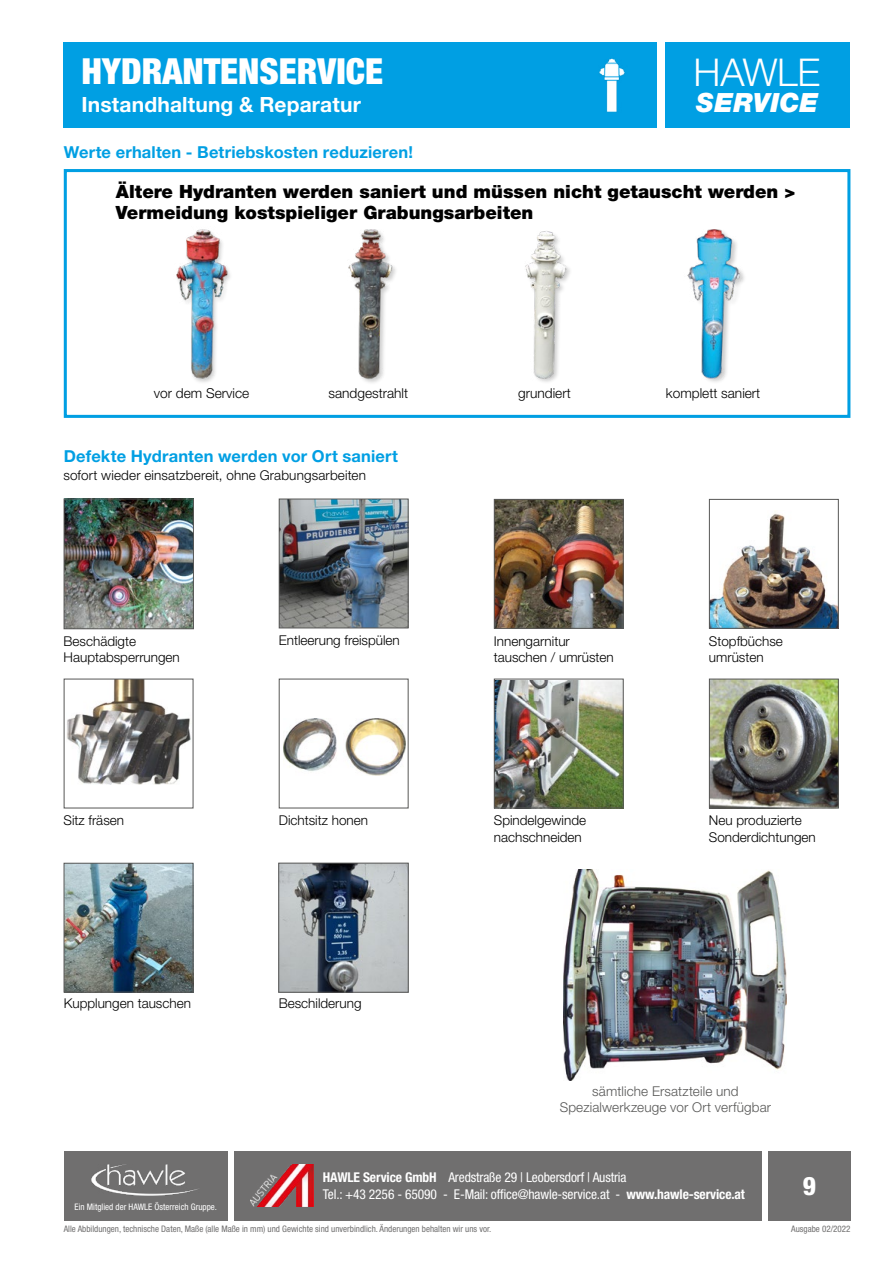
<style>
.page{position:relative;width:893px;height:1263px;background:#fff}
.page>*{position:absolute;margin:0;border:0;box-sizing:border-box;transform-origin:0 0}
.t1{font:300 38.4px "Helvetica Neue LT Pro";letter-spacing:-.005em;color:#fff}
.t2{font:900 condensed 36px "Helvetica Neue LT Pro";color:#fff}
.t3{font:italic 900 26.55px "Helvetica Neue LT Pro";letter-spacing:.005em;color:#fff}
.t4{font:800 condensed 25.5px "Helvetica Neue LT Pro";color:#fff}
.t5{font:700 21px "Helvetica Neue LT Pro";letter-spacing:.01em;color:#fff}
.t6{font:900 18.3px/21.3px "Helvetica Neue LT Pro";color:#000}
.t7{font:700 16.5px "Helvetica Neue LT Pro";letter-spacing:.01em;color:#009fe3}
.t8{font:300 13.65px "Helvetica Neue LT Pro";color:#000}
.t9{font:300 13.5px/16.2px "Helvetica Neue LT Pro";color:#000}
.t10{font:condensed 13.5px/16.2px "Helvetica Neue LT Pro";letter-spacing:-.01em;color:#fff}
.t11{font:300 13.5px/16.2px "Helvetica Neue LT Pro";letter-spacing:.01em;color:#575756;text-align:center}
.t12{font:condensed 9px "Helvetica Neue LT Pro";color:#706f6f}
.t13{font:condensed 9px "Helvetica Neue LT Pro";color:#fff}
.s1{font-weight:700}
</style>
<div class="page">
<div style="left:64px;top:1151px;width:163px;height:69px;background:#706f6f"></div>
<div style="left:768px;top:1151px;width:82px;height:69px;background:#706f6f"></div>
<div style="left:64px;top:43px;width:593px;height:85px;background:#009fe3"></div>
<div style="left:665px;top:43px;width:185px;height:85px;background:#009fe3"></div>
<img style="left:91px;top:1164px;width:107px;height:32px">
<div style="left:234px;top:1151px;width:528px;height:69px;background:#706f6f"></div>
<img style="left:250px;top:1164px;width:64px;height:42px">
<img style="left:348px;top:229px;width:48px;height:154px">
<img style="left:525px;top:231px;width:45px;height:151px">
<div style="left:688px;top:229px;width:59px;height:155px;background:#000;opacity:.2"></div>
<img style="left:687px;top:229px;width:60px;height:151px">
<div style="left:175px;top:229px;width:58px;height:155px;background:#000;opacity:.2"></div>
<img style="left:175px;top:229px;width:58px;height:151px">
<div style="left:64px;top:169px;width:786px;height:249px;border:3px solid #009fe3"></div>
<img style="left:563px;top:869px;width:223px;height:211px">
<img style="left:496px;top:501px;width:126px;height:126px">
<div style="left:494px;top:499px;width:130px;height:130px;border:1px solid #575756"></div>
<img style="left:711px;top:513px;width:126px;height:114px">
<div style="left:709px;top:499px;width:130px;height:130px;border:1px solid #575756"></div>
<img style="left:283px;top:719px;width:122px;height:56px">
<div style="left:279px;top:679px;width:130px;height:129px;border:1px solid #575756"></div>
<img style="left:496px;top:681px;width:126px;height:125px">
<div style="left:494px;top:679px;width:130px;height:129px;border:1px solid #575756"></div>
<img style="left:281px;top:501px;width:126px;height:125px">
<div style="left:279px;top:499px;width:130px;height:129px;border:1px solid #575756"></div>
<img style="left:67px;top:681px;width:124px;height:104px">
<img style="left:711px;top:681px;width:126px;height:125px">
<div style="left:709px;top:679px;width:130px;height:129px;border:1px solid #575756"></div>
<img style="left:66px;top:501px;width:126px;height:126px">
<div style="left:64px;top:499px;width:130px;height:130px;border:1px solid #575756"></div>
<img style="left:66px;top:865px;width:125px;height:125px">
<div style="left:64px;top:863px;width:129px;height:129px;border:1px solid #575756"></div>
<img style="left:280px;top:865px;width:127px;height:125px">
<div style="left:278px;top:863px;width:131px;height:129px;border:1px solid #575756"></div>
<img style="left:599px;top:58px;width:26px;height:54px">
<h2 class="t2" style="left:82px;top:49px;width:303px">HYDRANTENSERVICE</h2>
<h3 class="t5" style="left:82px;top:91px;width:281px">Instandhaltung &amp; Reparatur</h3>
<p class="t7" style="left:64px;top:142px;width:351px">Werte erhalten - Betriebskosten reduzieren!</p>
<h1 class="t1" style="left:693px;top:49px;width:128px">HAWLE</h1>
<h3 class="t3" style="left:696px;top:86px;width:123px">SERVICE</h3>
<h3 class="t6" style="left:116px;top:180px;width:681px">Ältere Hydranten werden saniert und müssen nicht getauscht werden &gt;<br>Vermeidung kostspieliger Grabungsarbeiten</h3>
<p class="t8" style="left:154px;top:385px;width:97px">vor dem Service</p>
<p class="t8" style="left:328px;top:385px;width:81px">sandgestrahlt</p>
<p class="t8" style="left:518px;top:385px;width:54px">grundiert</p>
<p class="t8" style="left:666px;top:385px;width:96px">komplett saniert</p>
<p class="t7" style="left:64px;top:446px;width:336px">Defekte Hydranten werden vor Ort saniert</p>
<p class="t9" style="left:64px;top:467px;width:304px">sofort wieder einsatzbereit, ohne Grabungsarbeiten</p>
<p class="t9" style="left:64px;top:632px;width:118px">Beschädigte<br>Hauptabsperrungen</p>
<p class="t9" style="left:279px;top:632px;width:123px">Entleerung freispülen</p>
<p class="t9" style="left:64px;top:812px;width:62px">Sitz fräsen</p>
<p class="t9" style="left:279px;top:812px;width:91px">Dichtsitz honen</p>
<p class="t9" style="left:64px;top:995px;width:129px">Kupplungen tauschen</p>
<p class="t9" style="left:279px;top:995px;width:84px">Beschilderung</p>
<p class="t9" style="left:494px;top:632px;width:122px">Innengarnitur tauschen / umrüsten</p>
<p class="t9" style="left:709px;top:632px;width:76px">Stopfbüchse umrüsten</p>
<p class="t9" style="left:494px;top:812px;width:94px">Spindelgewinde nachschneiden</p>
<p class="t9" style="left:709px;top:812px;width:108px">Neu produzierte<br>Sonderdichtungen</p>
<p class="t11" style="left:560px;top:1082px;width:213px">sämtliche Ersatzteile und<br>Spezialwerkzeuge vor Ort verfügbar</p>
<p class="t13" style="left:75px;top:1201px;width:144px">Ein Mitglied der HAWLE Österreich Gruppe.</p>
<p class="t10" style="left:323px;top:1169px;width:424px"><span class="s1">HAWLE Service GmbH</span> Aredstraße 29 | Leobersdorf | Austria<br>Tel.: +43 2256 - 65090 - E-Mail: office@hawle-service.at - <span class="s1">www.hawle-service.at</span></p>
<p class="t12" style="left:64px;top:1224px;width:429px">Alle Abbildungen, technische Daten, Maße (alle Maße in mm) und Gewichte sind unverbindlich. Änderungen behalten wir uns vor.</p>
<h3 class="t4" style="left:803px;top:1170px;width:15px">9</h3>
<p class="t12" style="left:791px;top:1224px;width:61px">Ausgabe 02/2022</p>
</div>
